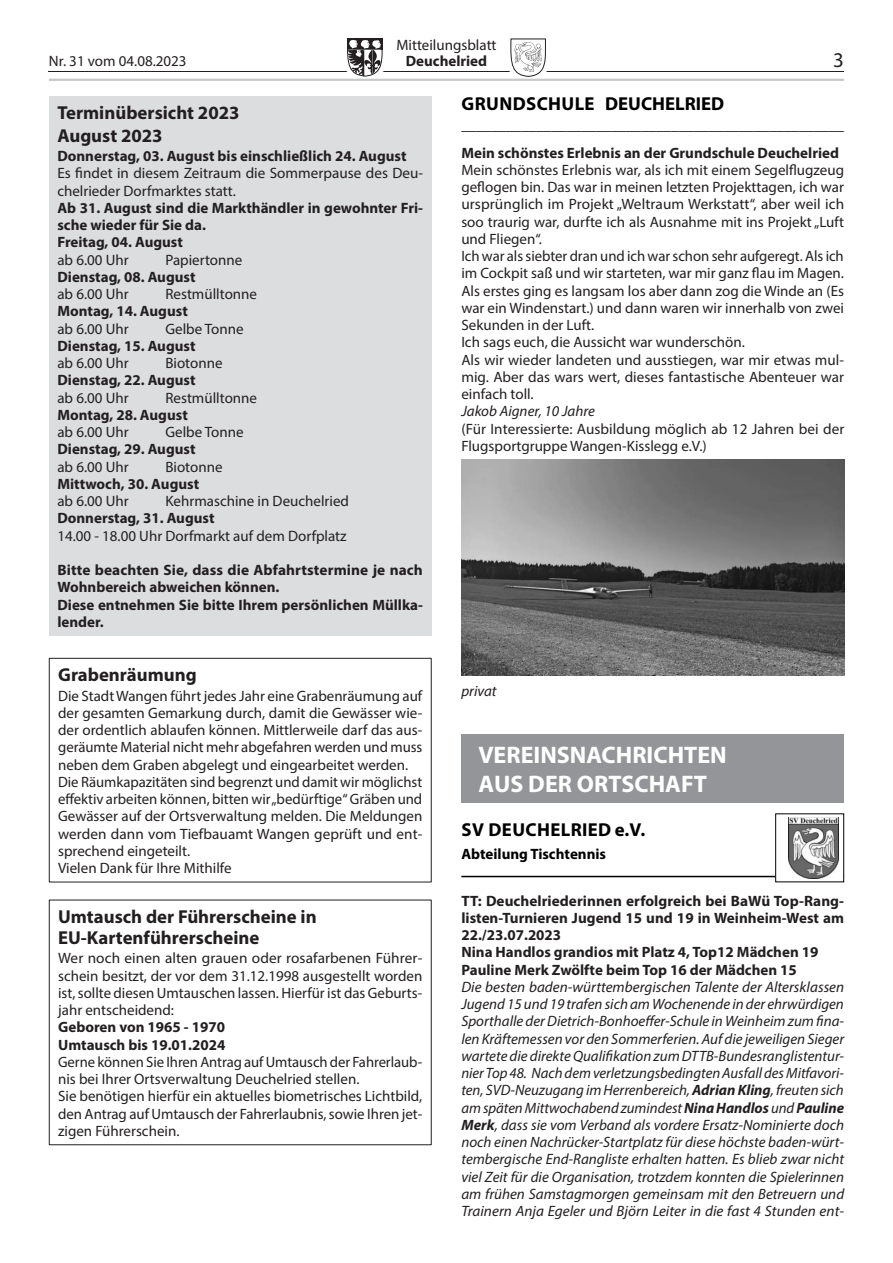
<style>
.page{position:relative;width:893px;height:1263px;background:#fff}
.page>*{position:absolute;margin:0;border:0;box-sizing:border-box;transform-origin:0 0}
.t1{font:700 24px/28.8px "Myriad Pro";color:#fff}
.t2{font:21px "Myriad Pro";color:#231f20}
.t3{font:700 18.75px/23.1px "Myriad Pro";color:#231f20}
.t4{font:700 18.75px "Myriad Pro";letter-spacing:.02em;color:#000}
.t5{font:15px/17.2px "Myriad Pro";color:#231f20}
.t6{font:italic 15px/17.2px "Myriad Pro";letter-spacing:.005em;color:#231f20;text-align:justify}
.t7{font:700 15px/17.2px "Myriad Pro";color:#231f20}
.t8{font:700 15px "Myriad Pro";color:#000}
.s1{font-weight:700}
</style>
<div class="page">
<hr style="left:49px;top:71px;width:795px;height:1px;background:#231f20">
<svg style="left:347px;top:38px;width:36px;height:39px"></svg>
<svg style="left:510px;top:38px;width:36px;height:39px"></svg>
<img style="left:513px;top:40px;width:30px;height:33px">
<hr style="left:49px;top:79px;width:795px;height:2px;background:#c7c8ca">
<div style="left:49px;top:96px;width:383px;height:539px;background:#dcdddf"></div>
<div style="left:49px;top:658px;width:383px;height:224px;border:1px solid #231f20"></div>
<div style="left:49px;top:900px;width:383px;height:245px;border:1px solid #231f20"></div>
<img style="left:461px;top:460px;width:383px;height:215px">
<div style="left:461px;top:735px;width:383px;height:68px;background:#939598"></div>
<hr style="left:461px;top:876px;width:383px;height:1px;background:#000">
<div style="left:776px;top:814px;width:68px;height:68px;background:#fff"></div>
<img style="left:788px;top:817px;width:50px;height:61px">
<div style="left:775px;top:813px;width:69px;height:69px;border:1px solid #000"></div>
<p class="t5" style="left:396px;top:36px;width:102px">Mitteilungsblatt</p>
<p class="t5" style="left:49px;top:52px;width:139px">Nr. 31 vom 04.08.2023</p>
<p class="t7" style="left:406px;top:52px;width:83px">Deuchelried</p>
<h2 class="t2" style="left:833px;top:47px;width:12px">3</h2>
<p class="t3" style="left:57px;top:100px;width:184px">Terminübersicht 2023<br>August 2023</p>
<p class="t7" style="left:57px;top:147px;width:351px">Donnerstag, 03. August bis einschließlich 24. August</p>
<p class="t5" style="left:57px;top:164px;width:367px">Es findet in diesem Zeitraum die Sommerpause des Deu&shy;chelrieder Dorfmarktes statt.</p>
<p class="t7" style="left:57px;top:199px;width:367px">Ab 31. August sind die Markthändler in gewohnter Fri&shy;sche wieder für Sie da.<br>Freitag, 04. August</p>
<p class="t5" style="left:57px;top:251px;width:73px">ab 6.00 Uhr</p>
<p class="t5" style="left:165px;top:251px;width:78px">Papiertonne</p>
<p class="t7" style="left:57px;top:268px;width:140px">Dienstag, 08. August</p>
<p class="t5" style="left:57px;top:285px;width:73px">ab 6.00 Uhr</p>
<p class="t5" style="left:165px;top:285px;width:93px">Restmülltonne</p>
<p class="t7" style="left:57px;top:302px;width:132px">Montag, 14. August</p>
<p class="t5" style="left:57px;top:320px;width:73px">ab 6.00 Uhr</p>
<p class="t5" style="left:165px;top:320px;width:80px">Gelbe Tonne</p>
<p class="t7" style="left:57px;top:337px;width:140px">Dienstag, 15. August</p>
<p class="t5" style="left:57px;top:354px;width:73px">ab 6.00 Uhr</p>
<p class="t5" style="left:165px;top:354px;width:59px">Biotonne</p>
<p class="t7" style="left:57px;top:371px;width:140px">Dienstag, 22. August</p>
<p class="t5" style="left:57px;top:389px;width:73px">ab 6.00 Uhr</p>
<p class="t5" style="left:165px;top:389px;width:93px">Restmülltonne</p>
<p class="t7" style="left:57px;top:406px;width:132px">Montag, 28. August</p>
<p class="t5" style="left:57px;top:423px;width:73px">ab 6.00 Uhr</p>
<p class="t5" style="left:165px;top:423px;width:80px">Gelbe Tonne</p>
<p class="t7" style="left:57px;top:440px;width:140px">Dienstag, 29. August</p>
<p class="t5" style="left:57px;top:458px;width:73px">ab 6.00 Uhr</p>
<p class="t5" style="left:165px;top:458px;width:59px">Biotonne</p>
<p class="t7" style="left:57px;top:475px;width:143px">Mittwoch, 30. August</p>
<p class="t5" style="left:57px;top:492px;width:73px">ab 6.00 Uhr</p>
<p class="t5" style="left:165px;top:492px;width:185px">Kehrmaschine in Deuchelried</p>
<p class="t7" style="left:57px;top:509px;width:159px">Donnerstag, 31. August</p>
<p class="t5" style="left:57px;top:527px;width:291px">14.00 - 18.00 Uhr Dorfmarkt auf dem Dorfplatz</p>
<p class="t7" style="left:57px;top:561px;width:367px">Bitte beachten Sie, dass die Abfahrtstermine je nach Wohnbereich abweichen können.<br>Diese entnehmen Sie bitte Ihrem persönlichen Müllka&shy;lender.</p>
<p class="t4" style="left:462px;top:92px;width:264px">GRUNDSCHULE DEUCHELRIED</p>
<p class="t8" style="left:461px;top:115px;width:384px">___________________________________________________</p>
<p class="t7" style="left:461px;top:143px;width:379px">Mein schönstes Erlebnis an der Grundschule Deuchelried</p>
<p class="t5" style="left:461px;top:161px;width:384px">Mein schönstes Erlebnis war, als ich mit einem Segelflugzeug geflogen bin. Das war in meinen letzten Projekttagen, ich war ursprünglich im Projekt „Weltraum Werkstatt“, aber weil ich soo traurig war, durfte ich als Ausnahme mit ins Projekt „Luft und Fliegen“.<br>Ich war als siebter dran und ich war schon sehr aufgeregt. Als ich im Cockpit saß und wir starteten, war mir ganz flau im Magen.<br>Als erstes ging es langsam los aber dann zog die Winde an (Es war ein Windenstart.) und dann waren wir innerhalb von zwei Sekunden in der Luft.<br>Ich sags euch, die Aussicht war wunderschön.<br>Als wir wieder landeten und ausstiegen, war mir etwas mul&shy;mig. Aber das wars wert, dieses fantastische Abenteuer war einfach toll.</p>
<p class="t6" style="left:461px;top:402px;width:135px">Jakob Aigner, 10 Jahre</p>
<p class="t5" style="left:461px;top:420px;width:384px">(Für Interessierte: Ausbildung möglich ab 12 Jahren bei der<br>Flugsportgruppe Wangen-Kisslegg e.V.)</p>
<p class="t3" style="left:58px;top:663px;width:140px">Grabenräumung</p>
<p class="t5" style="left:58px;top:687px;width:366px">Die Stadt Wangen führt jedes Jahr eine Grabenräumung auf der gesamten Gemarkung durch, damit die Gewässer wie&shy;der ordentlich ablaufen können. Mittlerweile darf das aus&shy;geräumte Material nicht mehr abgefahren werden und muss neben dem Graben abgelegt und eingearbeitet werden.<br>Die Räumkapazitäten sind begrenzt und damit wir möglichst effektiv arbeiten können, bitten wir „bedürftige“ Gräben und Gewässer auf der Ortsverwaltung melden. Die Meldungen werden dann vom Tiefbauamt Wangen geprüft und ent&shy;sprechend eingeteilt.<br>Vielen Dank für Ihre Mithilfe</p>
<p class="t3" style="left:58px;top:905px;width:260px;line-height:21px">Umtausch der Führerscheine in<br>EU-Kartenführerscheine</p>
<p class="t5" style="left:58px;top:949px;width:366px;text-align:justify">Wer noch einen alten grauen oder rosafarbenen Führer&shy;schein besitzt, der vor dem 31.12.1998 ausgestellt worden ist, sollte diesen Umtauschen lassen. Hierfür ist das Geburts&shy;jahr entscheidend:</p>
<p class="t7" style="left:58px;top:1018px;width:169px">Geboren von 1965 - 1970<br>Umtausch bis 19.01.2024</p>
<p class="t5" style="left:58px;top:1053px;width:366px">Gerne können Sie Ihren Antrag auf Umtausch der Fahrerlaub&shy;nis bei Ihrer Ortsverwaltung Deuchelried stellen.<br>Sie benötigen hierfür ein aktuelles biometrisches Lichtbild, den Antrag auf Umtausch der Fahrerlaubnis, sowie Ihren jet&shy;zigen Führerschein.</p>
<p class="t6" style="left:461px;top:682px;width:37px">privat</p>
<h1 class="t1" style="left:478px;top:740px;width:250px">VEREINSNACHRICHTEN<br>AUS DER ORTSCHAFT</h1>
<p class="t4" style="left:462px;top:817px;width:185px">SV DEUCHELRIED e.V.</p>
<p class="t8" style="left:461px;top:844px;width:146px">Abteilung Tischtennis</p>
<p class="t7" style="left:461px;top:891px;width:384px">TT: Deuchelriederinnen erfolgreich bei BaWü Top-Rang&shy;listen-Turnieren Jugend 15 und 19 in Weinheim-West am 22./23.07.2023<br>Nina Handlos grandios mit Platz 4, Top12 Mädchen 19<br>Pauline Merk Zwölfte beim Top 16 der Mädchen 15</p>
<p class="t6" style="left:461px;top:978px;width:384px">Die besten baden-württembergischen Talente der Altersklassen Jugend 15 und 19 trafen sich am Wochenende in der ehrwürdigen Sporthalle der Dietrich-Bonhoeffer-Schule in Weinheim zum fina&shy;len Kräftemessen vor den Sommerferien. Auf die jeweiligen Sieger wartete die direkte Qualifikation zum DTTB-Bundesranglistentur&shy;nier Top 48. Nach dem verletzungsbedingten Ausfall des Mitfavori&shy;ten, SVD-Neuzugang im Herrenbereich, <span class="s1">Adrian Kling</span>, freuten sich am späten Mittwochabend zumindest <span class="s1">Nina Handlos</span> und <span class="s1">Pauline Merk</span>, dass sie vom Verband als vordere Ersatz-Nominierte doch noch einen Nachrücker-Startplatz für diese höchste baden-würt&shy;tembergische End-Rangliste erhalten hatten. Es blieb zwar nicht viel Zeit für die Organisation, trotzdem konnten die Spielerinnen am frühen Samstagmorgen gemeinsam mit den Betreuern und Trainern Anja Egeler und Björn Leiter in die fast 4 Stunden ent-</p>
</div>
